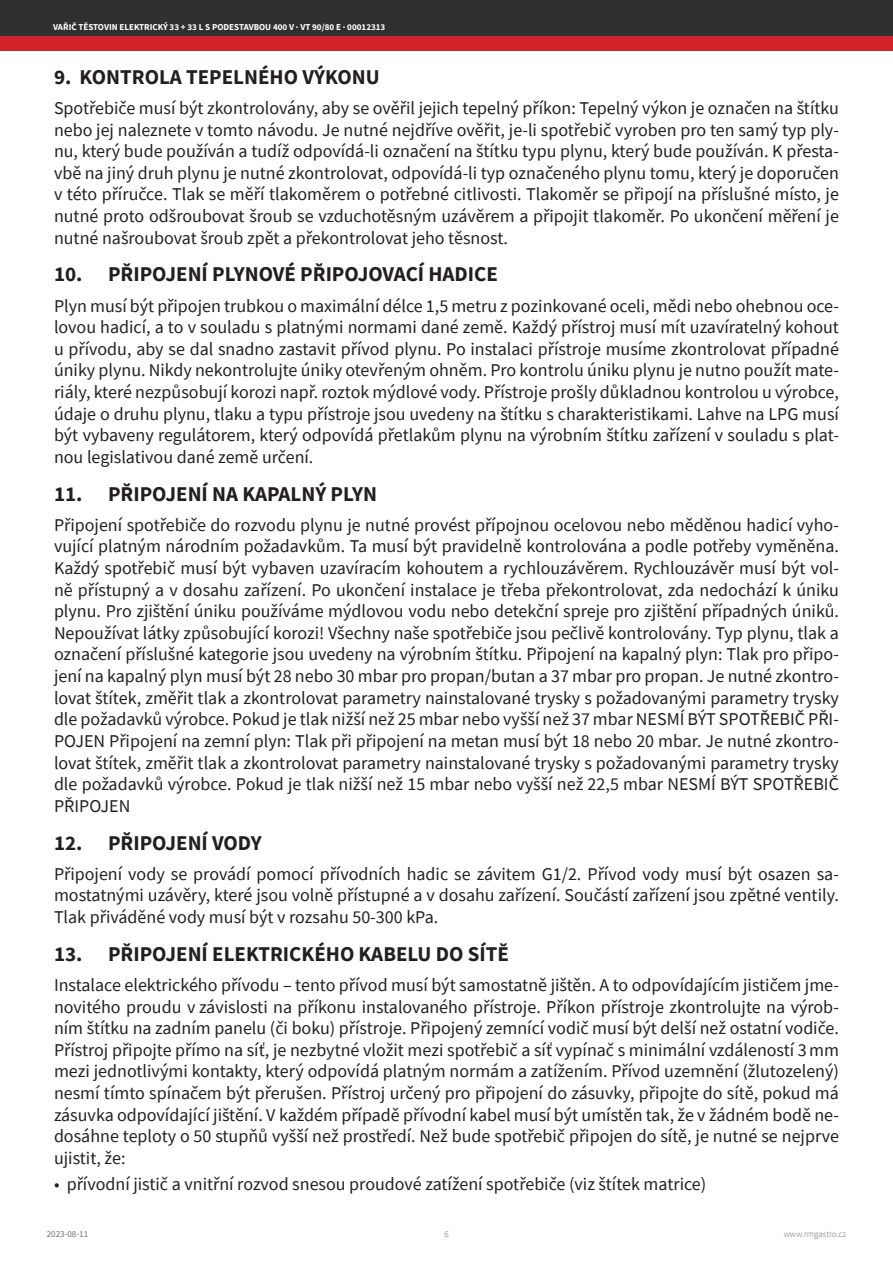
<style>
.page{position:relative;width:893px;height:1263px;background:#fff}
.page>*{position:absolute;margin:0;border:0;box-sizing:border-box;transform-origin:0 0}
.t1{font:700 21px "Source Sans Pro";color:#231f20}
.Paragraph{font:18px/21.6px "Source Sans Pro";color:#231f20;text-align:justify}
.t2{font:700 9px "Source Sans Pro";color:#fff}
.t3{font:300 9px "Source Sans Pro";color:#6f7073}
.t4{font:9px "Source Sans Pro";color:#6f7073}
</style>
<div class="page">
<div style="left:0;top:0;width:893px;height:51px;background:#d1232a"></div>
<div style="left:0;top:0;width:893px;height:36px;background:#2f3131"></div>
<p class="t2" style="left:53px;top:21px;width:334px">VAŘIČ TĚSTOVIN ELEKTRICKÝ 33 + 33 L S PODESTAVBOU 400 V · VT 90/80 E · 00012313</p>
<p class="t1" style="left:54px;top:63px;width:327px">9. KONTROLA TEPELNÉHO VÝKONU</p>
<p class="Paragraph" style="left:54px;top:97px;width:786px">Spotřebiče musí být zkontrolovány, aby se ověřil jejich tepelný příkon: Tepelný výkon je označen na štítku nebo jej naleznete v tomto návodu. Je nutné nejdříve ověřit, je-li spotřebič vyroben pro ten samý typ ply&shy;nu, který bude používán a tudíž odpovídá-li označení na štítku typu plynu, který bude používán. K přesta&shy;vbě na jiný druh plynu je nutné zkontrolovat, odpovídá-li typ označeného plynu tomu, který je doporučen v této příručce. Tlak se měří tlakoměrem o potřebné citlivosti. Tlakoměr se připojí na příslušné místo, je nutné proto odšroubovat šroub se vzduchotěsným uzávěrem a připojit tlakoměr. Po ukončení měření je nutné našroubovat šroub zpět a překontrolovat jeho těsnost.</p>
<p class="t1" style="left:54px;top:260px;width:445px">10. PŘIPOJENÍ PLYNOVÉ PŘIPOJOVACÍ HADICE</p>
<p class="Paragraph" style="left:54px;top:295px;width:786px">Plyn musí být připojen trubkou o maximální délce 1,5 metru z pozinkované oceli, mědi nebo ohebnou oce&shy;lovou hadicí, a to v souladu s platnými normami dané země. Každý přístroj musí mít uzavíratelný kohout u přívodu, aby se dal snadno zastavit přívod plynu. Po instalaci přístroje musíme zkontrolovat případné úniky plynu. Nikdy nekontrolujte úniky otevřeným ohněm. Pro kontrolu úniku plynu je nutno použít mate&shy;riály, které nezpůsobují korozi např. roztok mýdlové vody. Přístroje prošly důkladnou kontrolou u výrobce, údaje o druhu plynu, tlaku a typu přístroje jsou uvedeny na štítku s charakteristikami. Lahve na LPG musí být vybaveny regulátorem, který odpovídá přetlakům plynu na výrobním štítku zařízení v souladu s plat&shy;nou legislativou dané země určení.</p>
<p class="t1" style="left:54px;top:480px;width:325px">11. PŘIPOJENÍ NA KAPALNÝ PLYN</p>
<p class="Paragraph" style="left:54px;top:514px;width:786px">Připojení spotřebiče do rozvodu plynu je nutné provést přípojnou ocelovou nebo měděnou hadicí vyho&shy;vující platným národním požadavkům. Ta musí být pravidelně kontrolována a podle potřeby vyměněna.<br>Každý spotřebič musí být vybaven uzavíracím kohoutem a rychlouzávěrem. Rychlouzávěr musí být vol&shy;ně přístupný a v dosahu zařízení. Po ukončení instalace je třeba překontrolovat, zda nedochází k úniku plynu. Pro zjištění úniku používáme mýdlovou vodu nebo detekční spreje pro zjištění případných úniků.<br>Nepoužívat látky způsobující korozi! Všechny naše spotřebiče jsou pečlivě kontrolovány. Typ plynu, tlak a označení příslušné kategorie jsou uvedeny na výrobním štítku. Připojení na kapalný plyn: Tlak pro připo&shy;jení na kapalný plyn musí být 28 nebo 30 mbar pro propan/butan a 37 mbar pro propan. Je nutné zkontro&shy;lovat štítek, změřit tlak a zkontrolovat parametry nainstalované trysky s požadovanými parametry trysky dle požadavků výrobce. Pokud je tlak nižší než 25 mbar nebo vyšší než 37 mbar NESMÍ BÝT SPOTŘEBIČ PŘI-POJEN Připojení na zemní plyn: Tlak při připojení na metan musí být 18 nebo 20 mbar. Je nutné zkontro&shy;lovat štítek, změřit tlak a zkontrolovat parametry nainstalované trysky s požadovanými parametry trysky dle požadavků výrobce. Pokud je tlak nižší než 15 mbar nebo vyšší než 22,5 mbar NESMÍ BÝT SPOTŘEBIČ PŘIPOJEN</p>
<p class="t1" style="left:54px;top:828px;width:209px">12. PŘIPOJENÍ VODY</p>
<p class="Paragraph" style="left:54px;top:863px;width:786px">Připojení vody se provádí pomocí přívodních hadic se závitem G1/2. Přívod vody musí být osazen sa&shy;mostatnými uzávěry, které jsou volně přístupné a v dosahu zařízení. Součástí zařízení jsou zpětné ventily.<br>Tlak přiváděné vody musí být v rozsahu 50-300 kPa.</p>
<p class="t1" style="left:54px;top:940px;width:456px">13. PŘIPOJENÍ ELEKTRICKÉHO KABELU DO SÍTĚ</p>
<p class="Paragraph" style="left:54px;top:974px;width:786px">Instalace elektrického přívodu – tento přívod musí být samostatně jištěn. A to odpovídajícím jističem jme&shy;novitého proudu v závislosti na příkonu instalovaného přístroje. Příkon přístroje zkontrolujte na výrob&shy;ním štítku na zadním panelu (či boku) přístroje. Připojený zemnící vodič musí být delší než ostatní vodiče.<br>Přístroj připojte přímo na síť, je nezbytné vložit mezi spotřebič a síť vypínač s minimální vzdáleností 3mm mezi jednotlivými kontakty, který odpovídá platným normám a zatížením. Přívod uzemnění (žlutozelený) nesmí tímto spínačem být přerušen. Přístroj určený pro připojení do zásuvky, připojte do sítě, pokud má zásuvka odpovídající jištění. V každém případě přívodní kabel musí být umístěn tak, že v žádném bodě ne&shy;dosáhne teploty o 50 stupňů vyšší než prostředí. Než bude spotřebič připojen do sítě, je nutné se nejprve ujistit, že:</p>
<p class="Paragraph" style="left:54px;top:1173px;width:654px">• přívodní jistič a vnitřní rozvod snesou proudové zatížení spotřebiče (viz štítek matrice)</p>
<p class="t3" style="left:444px;top:1229px;width:6px">6</p>
<p class="t4" style="left:47px;top:1229px;width:43px">2023-08-11</p>
<p class="t3" style="left:784px;top:1229px;width:64px">www.rmgastro.cz</p>
</div>
